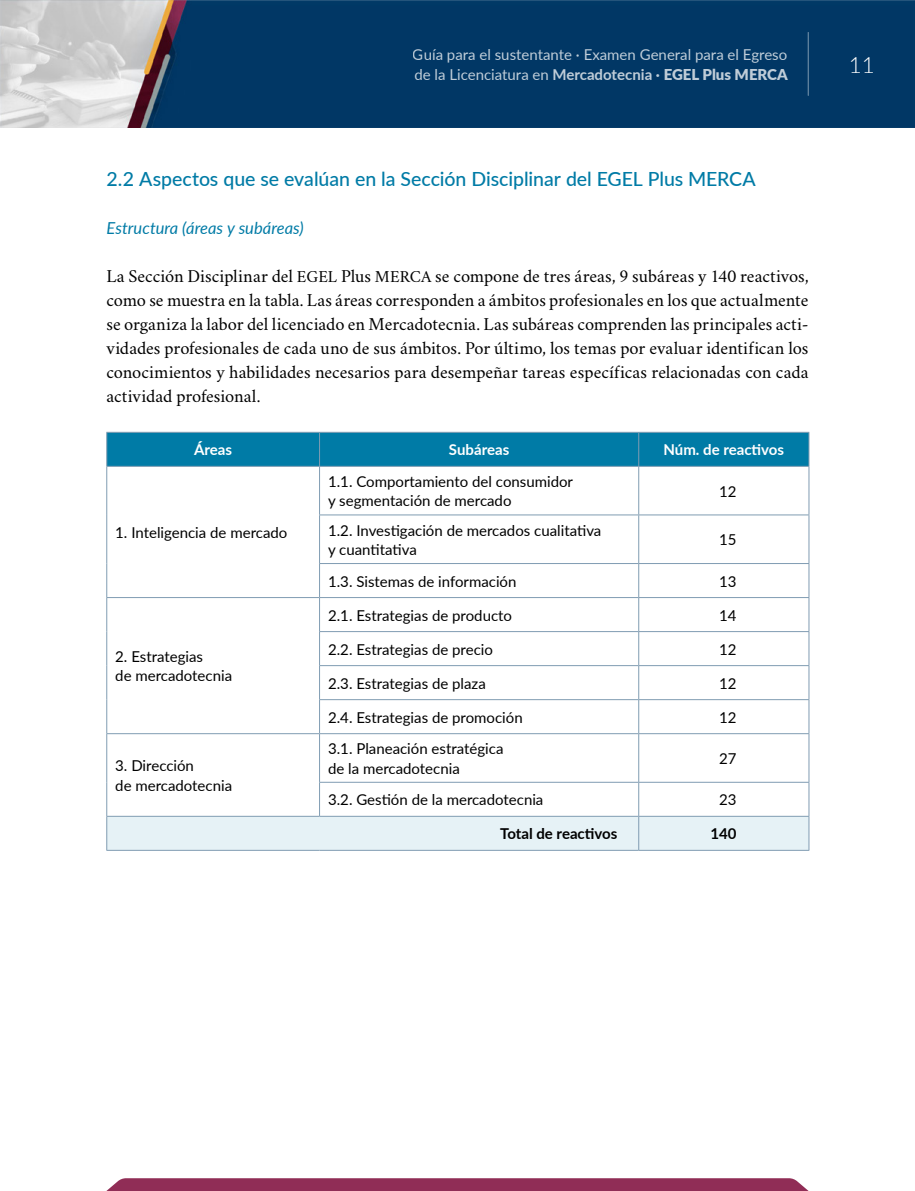
<style>
.page{position:relative;width:915px;height:1191px;background:#fff}
.page>*{position:absolute;margin:0;border:0;box-sizing:border-box;transform-origin:0 0}
.t1{font:300 22.5px "Lato";color:#fff}
.t2{font:500 19.5px "Lato";color:#007ba6}
.t3{font:18px/24px "Crimson";color:#000;text-align:justify}
.t4{font:italic 16.5px "Lato";color:#007ba6}
.t5{font:15px/19.5px "Lato";color:#000}
.t6{font:15px/19.5px "Lato";color:#fff}
.t7{font:700 15px "Lato";color:#fff}
.t8{font:700 15px "Lato";color:#000}
.s1{font-weight:700}
.s2{font-weight:900}
.s3{font-size:16.5px}
</style>
<div class="page">
<svg style="left:106px;top:1178px;width:702px;height:13px;background:#94355c"></svg>
<img style="left:0;top:0;width:914px;height:128px">
<hr style="left:807px;top:32px;width:1px;height:63px;background:#fff">
<div style="left:107px;top:433px;width:701px;height:33px;background:#007ba6"></div>
<div style="left:107px;top:817px;width:701px;height:33px;background:#e6f2f6"></div>
<hr style="left:319px;top:433px;width:1px;height:33px;background:#809cb2">
<hr style="left:638px;top:433px;width:1px;height:33px;background:#809cb2">
<hr style="left:638px;top:467px;width:1px;height:47px;background:#809cb2">
<hr style="left:808px;top:467px;width:1px;height:47px;background:#809cb2">
<hr style="left:319px;top:514px;width:319px;height:1px;background:#809cb2">
<hr style="left:638px;top:514px;width:171px;height:1px;background:#809cb2">
<hr style="left:638px;top:515px;width:1px;height:48px;background:#809cb2">
<hr style="left:808px;top:515px;width:1px;height:48px;background:#809cb2">
<hr style="left:319px;top:563px;width:319px;height:1px;background:#809cb2">
<hr style="left:638px;top:563px;width:171px;height:1px;background:#809cb2">
<hr style="left:638px;top:564px;width:1px;height:33px;background:#809cb2">
<hr style="left:808px;top:564px;width:1px;height:33px;background:#809cb2">
<hr style="left:319px;top:597px;width:319px;height:1px;background:#809cb2">
<hr style="left:638px;top:597px;width:171px;height:1px;background:#809cb2">
<hr style="left:638px;top:598px;width:1px;height:33px;background:#809cb2">
<hr style="left:808px;top:598px;width:1px;height:33px;background:#809cb2">
<hr style="left:319px;top:631px;width:319px;height:1px;background:#809cb2">
<hr style="left:638px;top:631px;width:171px;height:1px;background:#809cb2">
<hr style="left:638px;top:632px;width:1px;height:33px;background:#809cb2">
<hr style="left:808px;top:632px;width:1px;height:33px;background:#809cb2">
<hr style="left:319px;top:665px;width:319px;height:1px;background:#809cb2">
<hr style="left:638px;top:665px;width:171px;height:1px;background:#809cb2">
<hr style="left:638px;top:666px;width:1px;height:33px;background:#809cb2">
<hr style="left:808px;top:666px;width:1px;height:33px;background:#809cb2">
<hr style="left:319px;top:699px;width:319px;height:1px;background:#809cb2">
<hr style="left:638px;top:699px;width:171px;height:1px;background:#809cb2">
<hr style="left:638px;top:700px;width:1px;height:33px;background:#809cb2">
<hr style="left:808px;top:700px;width:1px;height:33px;background:#809cb2">
<hr style="left:106px;top:734px;width:1px;height:48px;background:#809cb2">
<hr style="left:319px;top:733px;width:319px;height:1px;background:#809cb2">
<hr style="left:319px;top:734px;width:1px;height:48px;background:#809cb2">
<hr style="left:638px;top:733px;width:171px;height:1px;background:#809cb2">
<hr style="left:638px;top:734px;width:1px;height:48px;background:#809cb2">
<hr style="left:808px;top:734px;width:1px;height:48px;background:#809cb2">
<hr style="left:106px;top:782px;width:1px;height:34px;background:#809cb2">
<hr style="left:319px;top:782px;width:319px;height:1px;background:#809cb2">
<hr style="left:319px;top:782px;width:1px;height:34px;background:#809cb2">
<hr style="left:638px;top:782px;width:171px;height:1px;background:#809cb2">
<hr style="left:638px;top:782px;width:1px;height:34px;background:#809cb2">
<hr style="left:808px;top:782px;width:1px;height:34px;background:#809cb2">
<hr style="left:106px;top:816px;width:1px;height:34px;background:#809cb2">
<hr style="left:319px;top:816px;width:319px;height:1px;background:#809cb2">
<hr style="left:638px;top:816px;width:171px;height:1px;background:#809cb2">
<hr style="left:638px;top:816px;width:1px;height:34px;background:#809cb2">
<hr style="left:808px;top:816px;width:1px;height:34px;background:#809cb2">
<hr style="left:106px;top:850px;width:213px;height:1px;background:#809cb2">
<hr style="left:319px;top:850px;width:319px;height:1px;background:#809cb2">
<hr style="left:638px;top:850px;width:171px;height:1px;background:#809cb2">
<hr style="left:106px;top:432px;width:213px;height:1px;background:#809cb2">
<hr style="left:106px;top:433px;width:1px;height:33px;background:#809cb2">
<hr style="left:319px;top:432px;width:319px;height:1px;background:#809cb2">
<hr style="left:638px;top:432px;width:171px;height:1px;background:#809cb2">
<hr style="left:808px;top:433px;width:1px;height:33px;background:#809cb2">
<hr style="left:319px;top:466px;width:319px;height:1px;background:#809cb2">
<hr style="left:638px;top:466px;width:171px;height:1px;background:#809cb2">
<hr style="left:106px;top:816px;width:213px;height:1px;background:#809cb2">
<hr style="left:106px;top:466px;width:213px;height:1px;background:#809cb2">
<hr style="left:106px;top:467px;width:1px;height:48px;background:#809cb2">
<hr style="left:319px;top:467px;width:1px;height:47px;background:#809cb2">
<hr style="left:106px;top:515px;width:1px;height:48px;background:#809cb2">
<hr style="left:319px;top:515px;width:1px;height:48px;background:#809cb2">
<hr style="left:106px;top:563px;width:1px;height:34px;background:#809cb2">
<hr style="left:319px;top:564px;width:1px;height:33px;background:#809cb2">
<hr style="left:106px;top:597px;width:213px;height:1px;background:#809cb2">
<hr style="left:106px;top:598px;width:1px;height:33px;background:#809cb2">
<hr style="left:319px;top:598px;width:1px;height:33px;background:#809cb2">
<hr style="left:106px;top:631px;width:1px;height:34px;background:#809cb2">
<hr style="left:319px;top:632px;width:1px;height:33px;background:#809cb2">
<hr style="left:106px;top:665px;width:1px;height:34px;background:#809cb2">
<hr style="left:319px;top:666px;width:1px;height:33px;background:#809cb2">
<hr style="left:106px;top:699px;width:1px;height:34px;background:#809cb2">
<hr style="left:319px;top:700px;width:1px;height:33px;background:#809cb2">
<hr style="left:106px;top:733px;width:213px;height:1px;background:#809cb2">
<p class="t6" style="left:412px;top:44px;width:376px">Guía para el sustentante · Examen General para el Egreso de la Licenciatura en <span class="s1">Mercadotecnia ·</span> <span class="s2">EGEL Plus MERCA</span></p>
<p class="t1" style="left:848px;top:49px;width:28px">11</p>
<p class="t2" style="left:106px;top:165px;width:650px">2.2 Aspectos que se evalúan en la Sección Disciplinar del EGEL Plus MERCA</p>
<p class="t4" style="left:106px;top:216px;width:199px">Estructura (áreas y subáreas)</p>
<p class="t3" style="left:106px;top:263px;width:703px">La Sección Disciplinar del <span class="s3">EGEL</span> Plus <span class="s3">MERCA</span> se compone de tres áreas, 9 subáreas y 140 reactivos, como se muestra en la tabla. Las áreas corresponden a ámbitos profesionales en los que actualmente se organiza la labor del licenciado en Mercadotecnia. Las subáreas comprenden las principales acti&shy;vidades profesionales de cada uno de sus ámbitos. Por último, los temas por evaluar identifican los conocimientos y habilidades necesarios para desempeñar tareas específicas relacionadas con cada actividad profesional.</p>
<p class="t7" style="left:194px;top:439px;width:39px">Áreas</p>
<p class="t7" style="left:449px;top:439px;width:62px">Subáreas</p>
<p class="t7" style="left:663px;top:439px;width:122px">Núm. de reactivos</p>
<p class="t5" style="left:115px;top:522px;width:173px">1. Inteligencia de mercado</p>
<p class="t5" style="left:115px;top:646px;width:118px">2. Estrategias<br>de mercadotecnia</p>
<p class="t5" style="left:115px;top:755px;width:118px">3. Dirección<br>de mercadotecnia</p>
<p class="t5" style="left:328px;top:471px;width:246px">1.1. Comportamiento del consumidor y segmentación de mercado</p>
<p class="t5" style="left:719px;top:481px;width:19px">12</p>
<p class="t5" style="left:328px;top:520px;width:275px">1.2. Investigación de mercados cualitativa y cuantitativa</p>
<p class="t5" style="left:719px;top:529px;width:19px">15</p>
<p class="t5" style="left:328px;top:571px;width:190px">1.3. Sistemas de información</p>
<p class="t5" style="left:719px;top:571px;width:19px">13</p>
<p class="t5" style="left:328px;top:605px;width:185px">2.1. Estrategias de producto</p>
<p class="t5" style="left:719px;top:605px;width:19px">14</p>
<p class="t5" style="left:328px;top:639px;width:166px">2.2. Estrategias de precio</p>
<p class="t5" style="left:719px;top:639px;width:19px">12</p>
<p class="t5" style="left:328px;top:673px;width:159px">2.3. Estrategias de plaza</p>
<p class="t5" style="left:719px;top:673px;width:19px">12</p>
<p class="t5" style="left:328px;top:707px;width:196px">2.4. Estrategias de promoción</p>
<p class="t5" style="left:719px;top:707px;width:19px">12</p>
<p class="t5" style="left:328px;top:738px;width:177px">3.1. Planeación estratégica de la mercadotecnia</p>
<p class="t5" style="left:719px;top:748px;width:19px">27</p>
<p class="t5" style="left:328px;top:789px;width:217px">3.2. Gestión de la mercadotecnia</p>
<p class="t5" style="left:719px;top:789px;width:19px">23</p>
<p class="t8" style="left:500px;top:823px;width:119px">Total de reactivos</p>
<p class="t8" style="left:710px;top:823px;width:28px">140</p>
</div>
